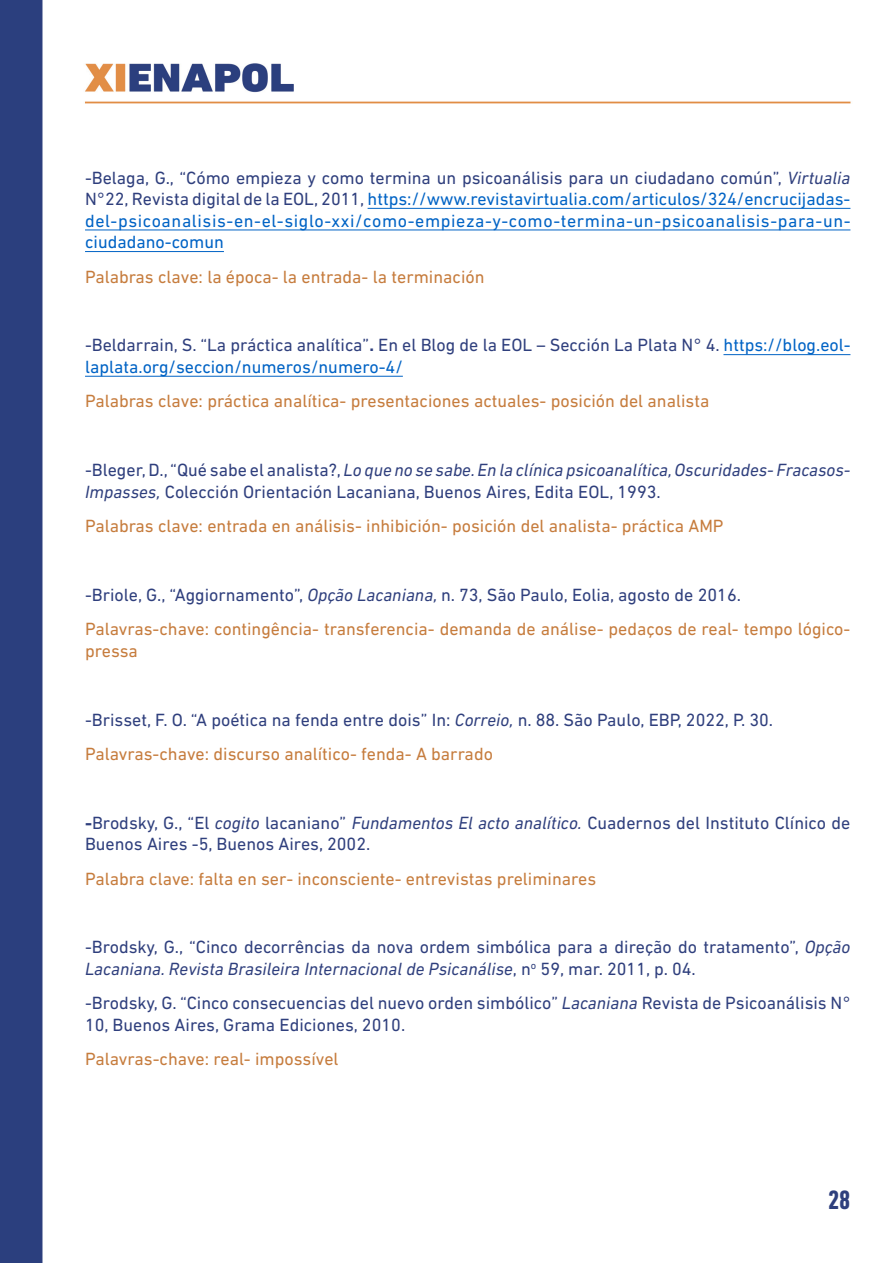
<style>
.page{position:relative;width:893px;height:1263px;background:#fff}
.page>*{position:absolute;margin:0;border:0;box-sizing:border-box;transform-origin:0 0}
.t1{font:700 condensed 27px "DIN Next LT Pro";color:#2e3f7d}
.t2{font:18px/21.6px "DIN Next LT Pro";color:#2f3f7d}
.t3{font:18px/34.3px "DIN Next LT Pro";color:#c67c3d}
.t4{font:18px/21.6px "DIN Next LT Pro";letter-spacing:.035em;color:#0063c5;text-align:justify}
.s1{color:#2f3f7d}
.s2{font-style:italic;color:#2f3f7d}
.s3{font-weight:700}
.s4{color:#0063c5}
.s5{font-style:italic}
.s6{color:#c67c3d}
</style>
<div class="page">
<img style="left:0;top:0;width:851px;height:1263px">
<hr style="left:368px;top:208px;width:482px;height:1px;background:#0063c5">
<hr style="left:85px;top:229px;width:765px;height:1px;background:#0063c5">
<hr style="left:85px;top:251px;width:139px;height:1px;background:#0063c5">
<hr style="left:723px;top:354px;width:127px;height:1px;background:#0063c5">
<hr style="left:85px;top:376px;width:318px;height:1px;background:#0063c5">
<p class="t4" style="left:85px;top:166px;width:767px"><span class="s1">-Belaga, G., “Cómo empieza y como termina un psicoanálisis para un ciudadano común”,</span> <span class="s2">Virtualia </span><span class="s1">N°22, Revista digital de la EOL, 2011,</span> https://www.revistavirtualia.com/articulos/324/encrucijadas&shy;del-psicoanalisis-en-el-siglo-xxi/como-empieza-y-como-termina-un-psicoanalisis-para-un&shy;ciudadano-comun</p>
<p class="t3" style="left:85px;top:259px;width:401px">Palabras clave: la época- la entrada- la terminación</p>
<p class="t2" style="left:85px;top:334px;width:767px">-Beldarrain, S. “La práctica analítica”<span class="s3">.</span> En el Blog de la EOL – Sección La Plata N° 4. <span class="s4">https://blog.eol&shy;laplata.org/seccion/numeros/numero-4/</span></p>
<p class="t3" style="left:85px;top:384px;width:626px">Palabras clave: práctica analítica- presentaciones actuales- posición del analista</p>
<p class="t2" style="left:85px;top:459px;width:767px">-Bleger, D., “Qué sabe el analista?, <span class="s5">Lo que no se sabe. En la clínica psicoanalítica, Oscuridades- Fracasos-<br>Impasses,</span> Colección Orientación Lacaniana, Buenos Aires, Edita EOL, 1993.</p>
<p class="t3" style="left:85px;top:509px;width:640px">Palabras clave: entrada en análisis- inhibición- posición del analista- práctica AMP</p>
<p class="t3" style="left:85px;top:577px;width:767px"><span class="s1">-Briole, G., “Aggiornamento”,</span> <span class="s2">Opção Lacaniana,</span> <span class="s1">n. 73, São Paulo, Eolia, agosto de 2016.<br></span>Palavras-chave: contingência- transferencia- demanda de análise- pedaços de real- tempo lógico-</p>
<p class="t3" style="left:85px;top:633px;width:54px">pressa</p>
<p class="t2" style="left:85px;top:702px;width:690px;line-height:34.3px">-Brisset, F. O. “A poética na fenda entre dois” In: <span class="s5">Correio,</span> n. 88. São Paulo, EBP, 2022, P. 30.<br><span class="s6">Palavras-chave: discurso analítico- fenda- A barrado</span></p>
<p class="t2" style="left:85px;top:811px;width:767px"><span class="s3">-</span>Brodsky, G., “El <span class="s5">cogito</span> lacaniano” <span class="s5">Fundamentos El acto analítico.</span> Cuadernos del Instituto Clínico de<br>Buenos Aires -5, Buenos Aires, 2002.</p>
<p class="t3" style="left:85px;top:861px;width:513px">Palabra clave: falta en ser- inconsciente- entrevistas preliminares</p>
<p class="t2" style="left:85px;top:936px;width:767px">-Brodsky, G., “Cinco decorrências da nova ordem simbólica para a direção do tratamento”, <span class="s5">Opção<br>Lacaniana. Revista Brasileira Internacional de Psicanálise</span>, n<sup>o</sup> 59, mar. 2011, p. 04.</p>
<p class="t2" style="left:85px;top:992px;width:767px">-Brodsky, G. “Cinco consecuencias del nuevo orden simbólico” <span class="s5">Lacaniana</span> Revista de Psicoanálisis N°<br>10, Buenos Aires, Grama Ediciones, 2010.</p>
<p class="t3" style="left:85px;top:1042px;width:255px">Palavras-chave: real- impossível</p>
<h1 class="t1" style="left:828px;top:1184px;width:24px">28</h1>
</div>
